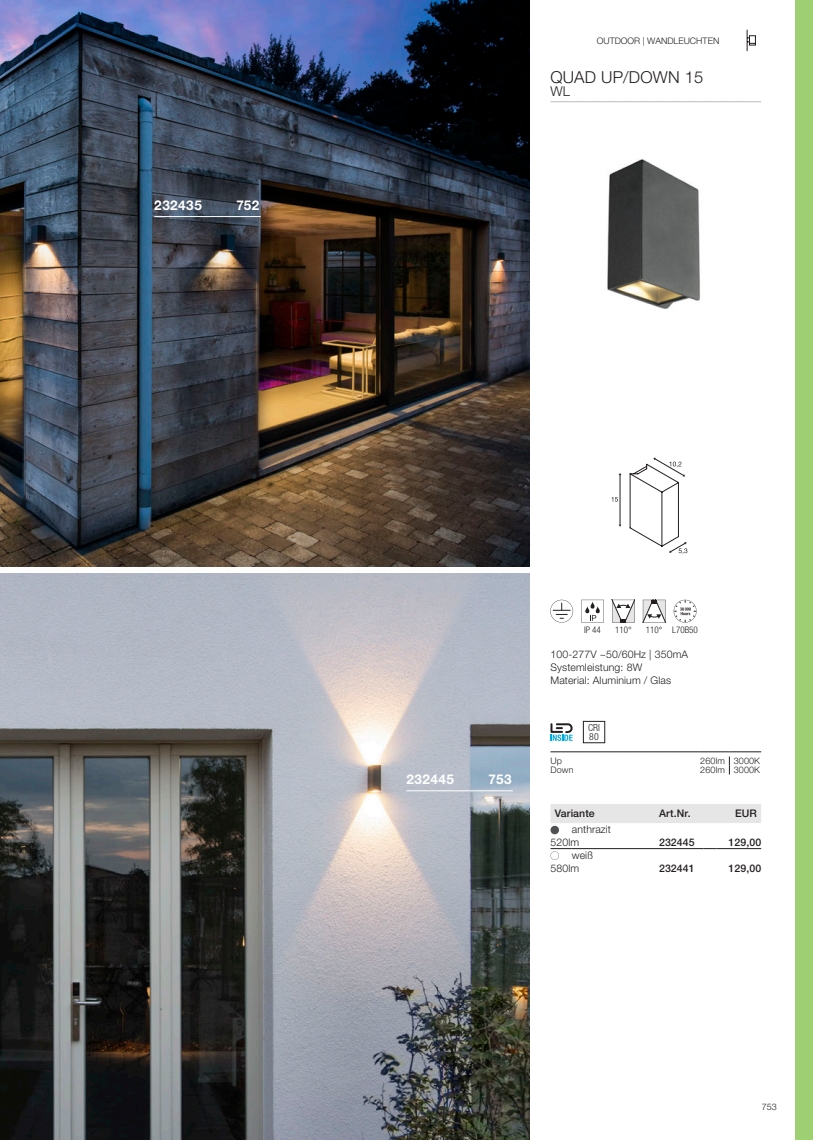
<style>
.page{position:relative;width:813px;height:1140px;background:#fff}
.page>*{position:absolute;margin:0;border:0;box-sizing:border-box;transform-origin:0 0}
.t1{font:300 16.5px "Helvetica Neue LTW1 G";letter-spacing:.01em;color:#231f20}
.t2{font:700 13.5px "Helvetica Neue LTW1 G";letter-spacing:.035em;color:#fff}
.t3{font:300 13.5px "Helvetica Neue LTW1 G";color:#231f20}
.t4{font:300 10.5px/12.8px "Helvetica Neue LTW1 G";letter-spacing:.01em;color:#231f20}
.t5{font:500 10.5px "Helvetica Neue LTW1 G";letter-spacing:.01em;color:#231f20}
.t6{font:300 condensed 9.75px/9px "Helvetica Neue LTW1 G";color:#231f20}
.t7{font:300 9px "Helvetica Neue LTW1 G";letter-spacing:.01em;color:#231f20}
.t8{font:300 condensed 9px "Helvetica Neue LTW1 G";color:#231f20}
</style>
<div class="page">
<svg style="left:746px;top:30px;width:9px;height:21px"></svg>
<div style="left:795px;top:0;width:17px;height:1140px;background:#9ecf73"></div>
<hr style="left:550px;top:101px;width:210px;height:1px;background:#bcbdc0">
<img style="left:607px;top:159px;width:93px;height:150px">
<hr style="left:619px;top:475px;width:1px;height:50px;background:#231f20">
<svg style="left:611px;top:497px;width:6px;height:5px"></svg>
<svg style="left:629px;top:458px;width:58px;height:96px"></svg>
<svg style="left:550px;top:600px;width:22px;height:22px"></svg>
<svg style="left:581px;top:600px;width:22px;height:22px"></svg>
<svg style="left:611px;top:600px;width:23px;height:22px"></svg>
<svg style="left:642px;top:600px;width:23px;height:22px"></svg>
<svg style="left:673px;top:600px;width:23px;height:22px"></svg>
<svg style="left:550px;top:723px;width:22px;height:18px"></svg>
<img style="left:0;top:0;width:529px;height:567px">
<img style="left:0;top:573px;width:529px;height:567px">
<hr style="left:154px;top:216px;width:106px;height:1px;background:#fff">
<hr style="left:406px;top:790px;width:106px;height:1px;background:#fff">
<svg style="left:728px;top:756px;width:1px;height:18px"></svg>
<hr style="left:550px;top:751px;width:39px;height:1px;background:#231f20">
<hr style="left:589px;top:751px;width:109px;height:1px;background:#231f20">
<hr style="left:698px;top:751px;width:31px;height:1px;background:#231f20">
<hr style="left:729px;top:751px;width:31px;height:1px;background:#231f20">
<div style="left:550px;top:825px;width:8px;height:9px;background:#4f5152;border-radius:50%"></div>
<div style="left:582px;top:721px;width:22px;height:22px;border:1px solid #231f20"></div>
<div style="left:550px;top:804px;width:210px;height:19px;background:#e6e6e6"></div>
<svg style="left:550px;top:848px;width:21px;height:12px"></svg>
<hr style="left:571px;top:848px;width:87px;height:1px;background:#231f20">
<hr style="left:658px;top:848px;width:45px;height:1px;background:#231f20">
<svg style="left:703px;top:848px;width:13px;height:1px"></svg>
<hr style="left:716px;top:848px;width:44px;height:1px;background:#231f20">
<p class="t2" style="left:154px;top:197px;width:49px">232435</p>
<p class="t2" style="left:236px;top:197px;width:24px">752</p>
<p class="t7" style="left:596px;top:35px;width:124px">OUTDOOR | WANDLEUCHTEN</p>
<h1 class="t1" style="left:550px;top:67px;width:154px">QUAD UP/DOWN 15</h1>
<p class="t3" style="left:550px;top:83px;width:21px">WL</p>
<p class="t2" style="left:406px;top:771px;width:49px">232445</p>
<p class="t2" style="left:488px;top:771px;width:25px">753</p>
<p class="t8" style="left:584px;top:625px;width:18px">IP 44</p>
<p class="t8" style="left:614px;top:625px;width:18px">110°</p>
<p class="t8" style="left:645px;top:625px;width:53px">110° L70B50</p>
<p class="t4" style="left:550px;top:648px;width:139px">100-277V ~50/60Hz | 350mA<br>Systemleistung: 8W<br>Material: Aluminium / Glas</p>
<p class="t6" style="left:587px;top:723px;width:13px">CRI<br>80</p>
<p class="t7" style="left:550px;top:755px;width:13px">Up</p>
<p class="t7" style="left:700px;top:755px;width:61px">260lm 3000K</p>
<p class="t7" style="left:550px;top:764px;width:24px">Down</p>
<p class="t7" style="left:700px;top:764px;width:61px">260lm 3000K</p>
<p class="t5" style="left:554px;top:807px;width:42px">Variante</p>
<p class="t5" style="left:658px;top:807px;width:33px">Art.Nr.</p>
<p class="t5" style="left:734px;top:807px;width:23px">EUR</p>
<p class="t4" style="left:550px;top:823px;width:62px;text-indent:21px">anthrazit<br>520lm</p>
<p class="t5" style="left:658px;top:836px;width:37px">232445</p>
<p class="t5" style="left:728px;top:836px;width:34px">129,00</p>
<p class="t4" style="left:550px;top:848px;width:44px;text-indent:21px">weiß<br>580lm</p>
<p class="t5" style="left:658px;top:861px;width:37px">232441</p>
<p class="t5" style="left:728px;top:861px;width:34px">129,00</p>
<p class="t7" style="left:761px;top:1101px;width:17px">753</p>
</div>
